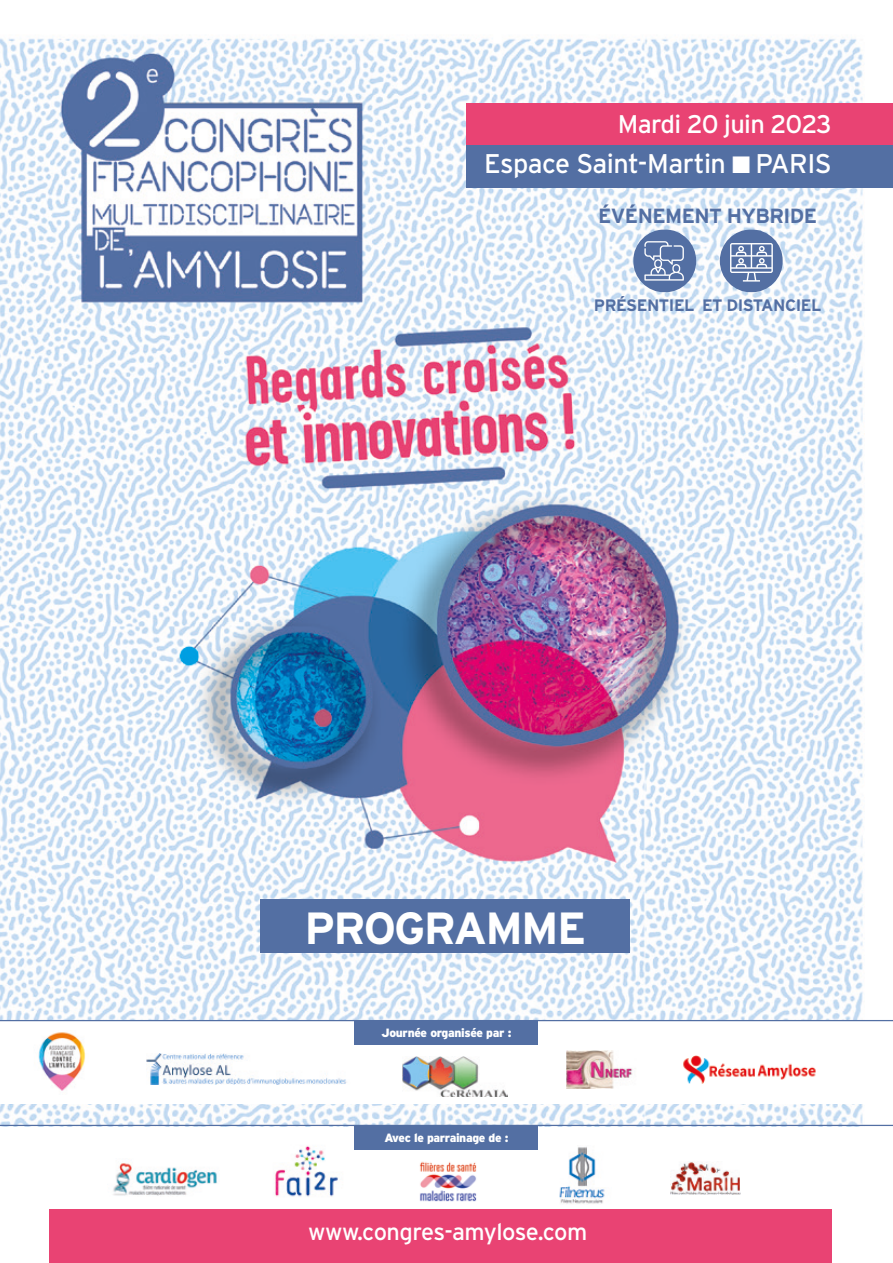
<style>
.page{position:relative;width:893px;height:1263px;background:#fff}
.page>*{position:absolute;margin:0;border:0;box-sizing:border-box;transform-origin:0 0}
.t1{font:700 45px "Interstate";letter-spacing:-.04em;color:#fff}
.t2{font:27px "Interstate";letter-spacing:-.02em;color:#fff}
.t3{font:25.5px "Interstate";letter-spacing:-.025em;color:#fff}
.t4{font:23.55px "Interstate";letter-spacing:-.02em;color:#fff}
.t5{font:700 20.55px "Interstate";letter-spacing:-.03em;color:#536fa3}
.t6{font:700 16.5px "Interstate";letter-spacing:-.03em;color:#536fa3}
.t7{font:900 12px "Interstate";letter-spacing:-.03em;color:#fff}
</style>
<div class="page">
<img style="left:0;top:38px;width:893px;height:1089px">
<div style="left:466px;top:103px;width:427px;height:42px;background:#e94373"></div>
<div style="left:466px;top:145px;width:427px;height:43px;background:#536fa3"></div>
<div style="left:0;top:1021px;width:887px;height:82px;background:#fff"></div>
<img style="left:147px;top:1053px;width:200px;height:31px">
<hr style="left:0;top:1020px;width:893px;height:1px;background:#536fa3">
<hr style="left:0;top:1125px;width:893px;height:1px;background:#536fa3">
<div style="left:355px;top:1020px;width:183px;height:25px;background:#536fa3"></div>
<div style="left:355px;top:1125px;width:183px;height:24px;background:#536fa3"></div>
<img style="left:683px;top:1055px;width:133px;height:29px">
<img style="left:275px;top:1146px;width:63px;height:51px">
<img style="left:567px;top:1051px;width:66px;height:37px">
<div style="left:49px;top:1209px;width:782px;height:54px;background:#e94373"></div>
<img style="left:670px;top:1162px;width:70px;height:32px">
<img style="left:419px;top:1161px;width:58px;height:41px">
<div style="left:260px;top:899px;width:370px;height:53px;background:#536fa3"></div>
<img style="left:38px;top:1032px;width:48px;height:59px">
<img style="left:113px;top:1163px;width:105px;height:33px">
<img style="left:559px;top:1146px;width:46px;height:58px">
<svg style="left:633px;top:229px;width:63px;height:63px;background:#8398be"></svg>
<svg style="left:720px;top:229px;width:63px;height:63px"></svg>
<img style="left:402px;top:1057px;width:105px;height:39px">
<h3 class="t3" style="left:618px;top:110px;width:216px">Mardi 20 juin 2023</h3>
<h2 class="t2" style="left:484px;top:148px;width:349px">Espace Saint-Martin ■ PARIS</h2>
<h3 class="t5" style="left:598px;top:204px;width:220px">ÉVÉNEMENT HYBRIDE</h3>
<h3 class="t6" style="left:594px;top:296px;width:229px">PRÉSENTIEL ET DISTANCIEL</h3>
<h1 class="t1" style="left:305px;top:903px;width:283px">PROGRAMME</h1>
<p class="t7" style="left:382px;top:1026px;width:131px">Journée organisée par :</p>
<p class="t7" style="left:384px;top:1131px;width:126px">Avec le parrainage de :</p>
<h3 class="t4" style="left:308px;top:1218px;width:281px">www.congres-amylose.com</h3>
</div>
